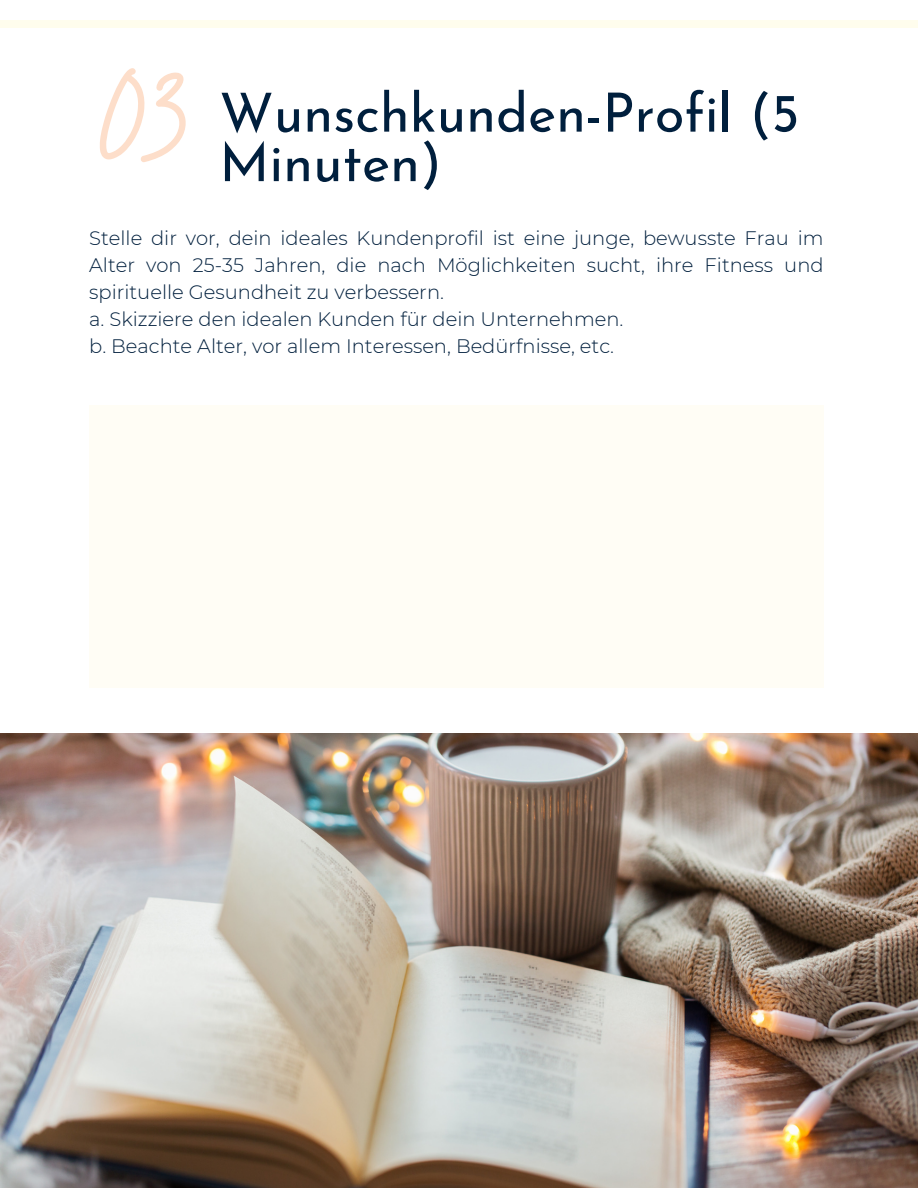
<style>
.page{position:relative;width:918px;height:1188px;background:#fff}
.page>*{position:absolute;margin:0;border:0;box-sizing:border-box;transform-origin:0 0}
.t1{font:154.5px "Brittany Signature";color:#fddeca}
.t2{font:54px/49.5px "Josefin Sans";color:#001f3d}
.t3{font:300 19.5px/27px "Montserrat";color:#001f3d;text-align:justify}
</style>
<div class="page">
<img style="left:0;top:734px;width:918px;height:454px">
<div style="left:89px;top:405px;width:735px;height:282px;background:#fffdf5"></div>
<div style="left:0;top:20px;width:918px;height:8px;background:#fffded"></div>
<p class="t1" style="left:99px;top:8px;width:93px">03</p>
<p class="t2" style="left:219px;top:93px;width:582px">Wunschkunden-Profil (5<br>Minuten)</p>
<p class="t3" style="left:89px;top:224px;width:736px">Stelle dir vor, dein ideales Kundenprofil ist eine junge, bewusste Frau im Alter von 25-35 Jahren, die nach Möglichkeiten sucht, ihre Fitness und spirituelle Gesundheit zu verbessern.</p>
<h1 class="t3" style="left:89px;top:305px;width:536px">a. Skizziere den idealen Kunden für dein Unternehmen.</h1>
<p class="t3" style="left:89px;top:332px;width:526px">b. Beachte Alter, vor allem Interessen, Bedürfnisse, etc.</p>
</div>
